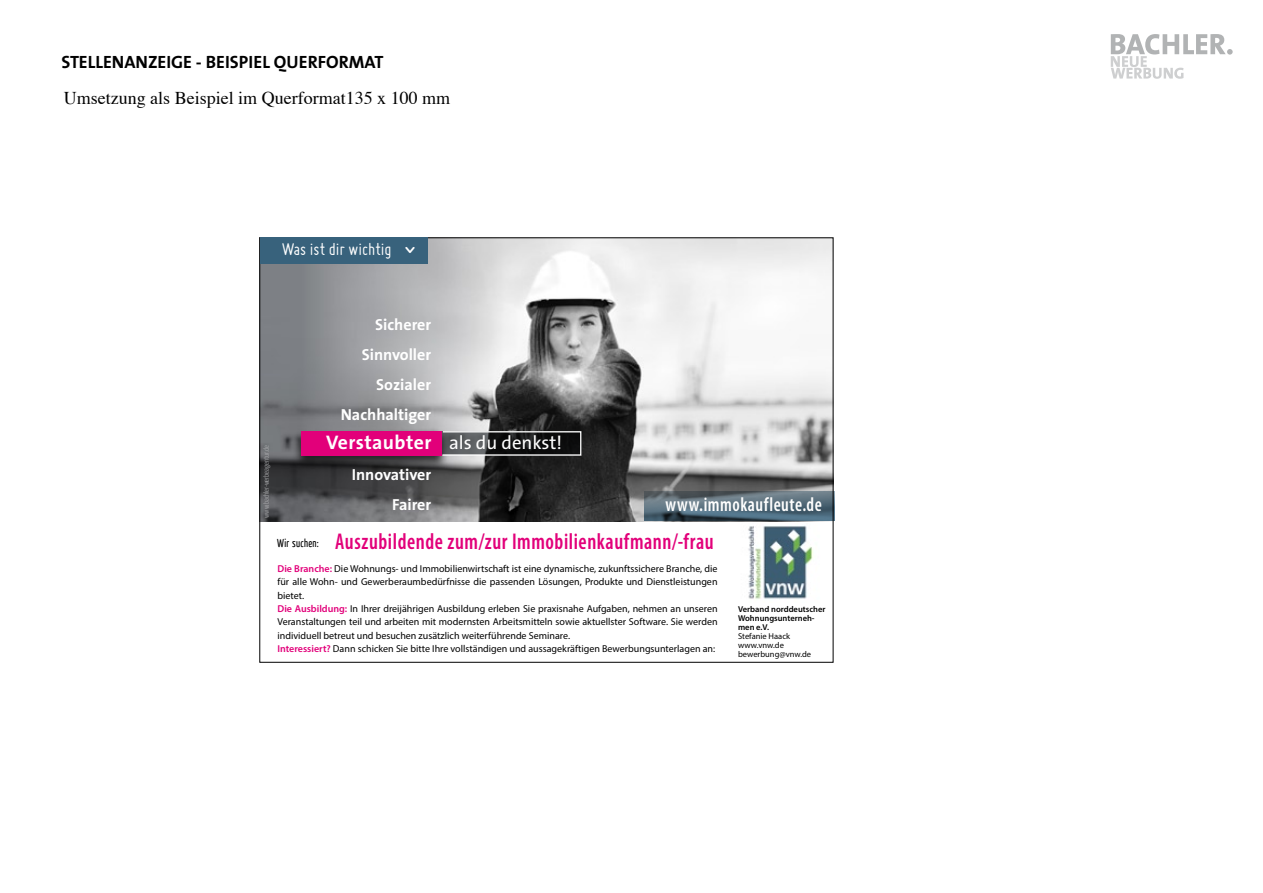
<style>
.page{position:relative;width:1263px;height:893px;background:#fff}
.page>*{position:absolute;margin:0;border:0;box-sizing:border-box;transform-origin:0 0}
.t1{font:600 condensed 22.8px "Myriad Pro";letter-spacing:.03em;color:#e2007a;scale:.91 1}
.t2{font:600 condensed 19.8px "Myriad Pro";letter-spacing:.03em;color:#fff;scale:.91 1}
.t3{font:18.9px "The Sans";color:#fff}
.t4{font:18.45px "Miso";color:#fff}
.t5{font:700 18.45px "Miso";color:#fff}
.t6{font:18px "Times";color:#000}
.t7{font:17.85px "The Sans Bold Caps";color:#000}
.t8{font:700 16.05px/30px "The Sans";color:#fff;text-align:right}
.t9{font:10.05px/13.4px "Myriad Pro";color:#000}
.t10{font:600 8.55px/9px "Myriad Pro";color:#000}
.t11{font:8.55px/9px "Myriad Pro";color:#000}
.t12{font:300 7.5px "Yanone Kaffeesatz";color:#afb0b2}
.s1{font-weight:700;font-size:19.8px}
.s2{font-family:"Yanone Kaffeesatz";font-weight:400;font-stretch:normal;font-size:11.55px;color:#000}
.s3{font-weight:600;color:#e2007a}
</style>
<div class="page">
<img style="left:261px;top:239px;width:570px;height:282px">
<img style="left:748px;top:525px;width:65px;height:74px">
<svg style="left:644px;top:491px;width:190px;height:30px;background:#536774"></svg>
<svg style="left:450px;top:433px;width:129px;height:21px;background:#252627"></svg>
<div style="left:292px;top:429px;width:158px;height:41px;background:#000;opacity:.75"></div>
<div style="left:301px;top:431px;width:140px;height:25px;background:#e2007a"></div>
<div style="left:442px;top:431px;width:139px;height:25px;border:1px solid #fff"></div>
<div style="left:260px;top:237px;width:168px;height:26px;background:#38627c"></div>
<svg style="left:1111px;top:34px;width:122px;height:45px"></svg>
<h3 class="t7" style="left:62px;top:47px;width:323px">STELLENANZEIGE - BEISPIEL QUERFORMAT</h3>
<h3 class="t6" style="left:64px;top:81px;width:388px">Umsetzung als Beispiel im Querformat135 x 100 mm</h3>
<h3 class="t4" style="left:282px;top:239px;width:112px">Was ist dir wichtig</h3>
<h3 class="t5" style="left:421px;top:246px;width:9px;rotate:90deg">&gt;</h3>
<p class="t12" style="left:262px;top:518px;width:74px;rotate:-90deg">www.bachler-werbeagentur.de</p>
<h3 class="t8" style="left:341px;top:309px;width:92px">Sicherer<br>Sinnvoller<br>Sozialer<br>Nachhaltiger<br>Innovativer<br>Innovativer<br>Fairer</h3>
<h3 class="t3" style="left:326px;top:427px;width:238px"><span class="s1">Verstaubter</span> als du denkst!</h3>
<h2 class="t2" style="left:665px;top:492px;width:173px">www.immokaufleute.de</h2>
<h1 class="t1" style="left:277px;top:528px;width:481px"><span class="s2">Wir suchen:</span> Auszubildende zum/zur Immobilienkaufmann/-frau</h1>
<p class="t9" style="left:277px;top:562px;width:442px"><span class="s3">Die Branche:</span> Die Wohnungs- und Immobilienwirtschaft ist eine dynamische, zukunftssichere Branche, die für alle Wohn- und Gewerberaumbedürfnisse die passenden Lösungen, Produkte und Dienstleistungen bietet.<br><span class="s3">Die Ausbildung:</span> In Ihrer dreijährigen Ausbildung erleben Sie praxisnahe Aufgaben, nehmen an unseren Veranstaltungen teil und arbeiten mit modernsten Arbeitsmitteln sowie aktuellster Software. Sie werden individuell betreut und besuchen zusätzlich weiterführende Seminare.<br><span class="s3">Interessiert?</span> Dann schicken Sie bitte Ihre vollständigen und aussagekräftigen Bewerbungsunterlagen an:</p>
<p class="t10" style="left:738px;top:604px;width:89px">Verband norddeutscher<br>Wohnungsunterneh&shy;men e.V.</p>
<p class="t11" style="left:738px;top:631px;width:75px">Stefanie Haack www.vnw.de bewerbung@vnw.de</p>
</div>
